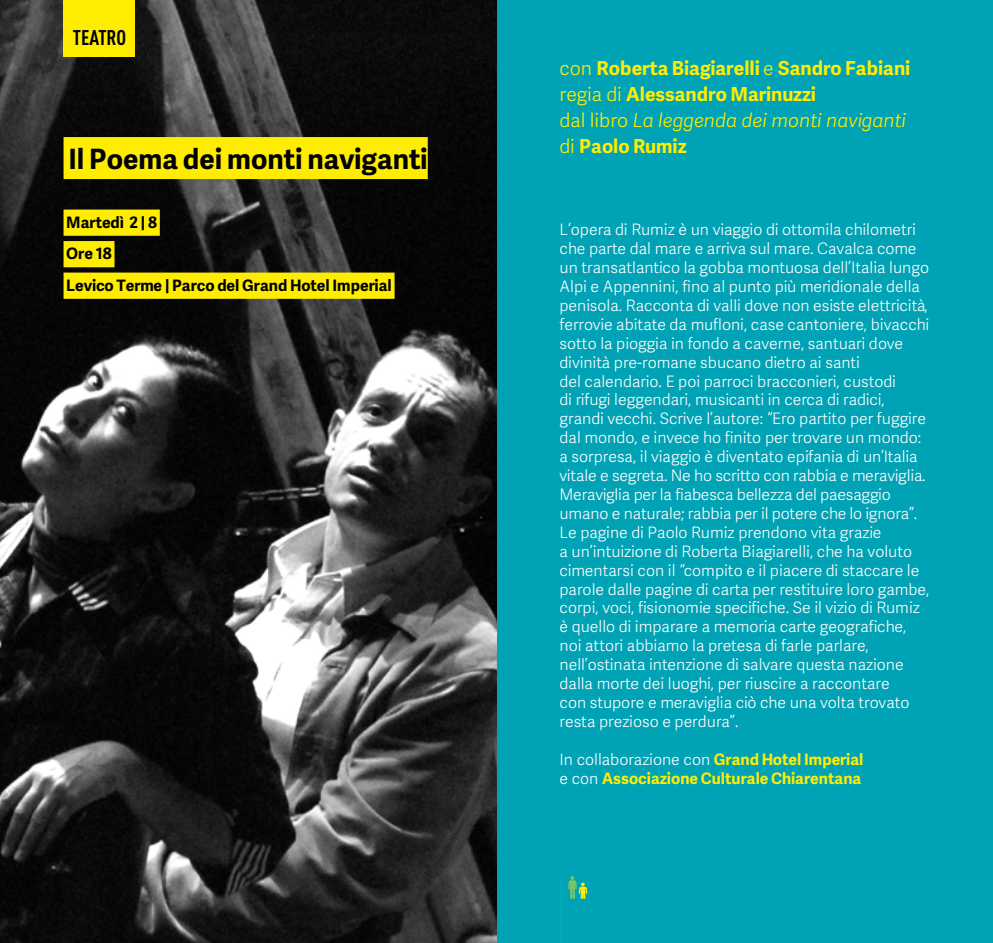
<style>
.page{position:relative;width:993px;height:943px;background:#fff}
.page>*{position:absolute;margin:0;border:0;box-sizing:border-box;transform-origin:0 0}
.t1{font:700 28px "Adelle Sans";color:#000}
.t2{font:21px "DIN Cond Bold Alternate";color:#000}
.t3{font:700 19.25px/26.2px "Adelle Sans";color:#ffed00}
.t4{font:300 15.75px/18.9px "Adelle Sans";color:#fff}
.t5{font:700 15.75px/18.9px "Adelle Sans";color:#ffed00}
.t6{font:700 15.75px/31.5px "Adelle Sans";color:#000}
.s1{font-weight:300}
.s2{font-weight:300;font-style:italic}
.s3{font-weight:300;color:#fff}
</style>
<div class="page">
<img style="left:0;top:0;width:497px;height:943px">
<div style="left:497px;top:0;width:495px;height:943px;background:#00a2b5"></div>
<div style="left:63px;top:209px;width:97px;height:27px;background:#ffed00"></div>
<div style="left:63px;top:241px;width:51px;height:26px;background:#ffed00"></div>
<div style="left:63px;top:272px;width:331px;height:27px;background:#ffed00"></div>
<div style="left:63px;top:0;width:72px;height:57px;background:#ffed00"></div>
<div style="left:63px;top:137px;width:364px;height:42px;background:#ffed00"></div>
<svg style="left:568px;top:876px;width:19px;height:23px"></svg>
<hr style="left:559px;top:877px;width:2px;height:66px;background:#00abbd">
<h2 class="t2" style="left:73px;top:25px;width:55px">TEATRO</h2>
<h1 class="t1" style="left:68px;top:142px;width:361px">Il Poema dei monti naviganti</h1>
<p class="t6" style="left:66px;top:207px;width:327px">Martedì 2 | 8<br>Ore 18<br>Levico Terme | Parco del Grand Hotel Imperial</p>
<p class="t3" style="left:559px;top:55px;width:352px"><span class="s1">con</span> Roberta Biagiarelli <span class="s1">e</span> Sandro Fabiani <span class="s1">regia di</span> Alessandro Marinuzzi<br><span class="s1">dal libro</span> <span class="s2">La leggenda dei monti naviganti </span><span class="s1">di</span> Paolo Rumiz</p>
<p class="t4" style="left:559px;top:220px;width:371px">L’opera di Rumiz è un viaggio di ottomila chilometri che parte dal mare e arriva sul mare. Cavalca come un transatlantico la gobba montuosa dell’Italia lungo Alpi e Appennini, fino al punto più meridionale della penisola. Racconta di valli dove non esiste elettricità, ferrovie abitate da mufloni, case cantoniere, bivacchi sotto la pioggia in fondo a caverne, santuari dove divinità pre-romane sbucano dietro ai santi<br>del calendario. E poi parroci bracconieri, custodi<br>di rifugi leggendari, musicanti in cerca di radici, grandi vecchi. Scrive l’autore: “Ero partito per fuggire dal mondo, e invece ho finito per trovare un mondo: a sorpresa, il viaggio è diventato epifania di un’Italia vitale e segreta. Ne ho scritto con rabbia e meraviglia.<br>Meraviglia per la fiabesca bellezza del paesaggio umano e naturale; rabbia per il potere che lo ignora”.<br>Le pagine di Paolo Rumiz prendono vita grazie<br>a un’intuizione di Roberta Biagiarelli, che ha voluto cimentarsi con il “compito e il piacere di staccare le parole dalle pagine di carta per restituire loro gambe, corpi, voci, fisionomie specifiche. Se il vizio di Rumiz è quello di imparare a memoria carte geografiche, noi attori abbiamo la pretesa di farle parlare, nell’ostinata intenzione di salvare questa nazione dalla morte dei luoghi, per riuscire a raccontare<br>con stupore e meraviglia ciò che una volta trovato resta prezioso e perdura”.</p>
<p class="t5" style="left:559px;top:749px;width:305px"><span class="s3">In collaborazione con</span> Grand Hotel Imperial <span class="s3">e con</span> Associazione Culturale Chiarentana</p>
</div>
